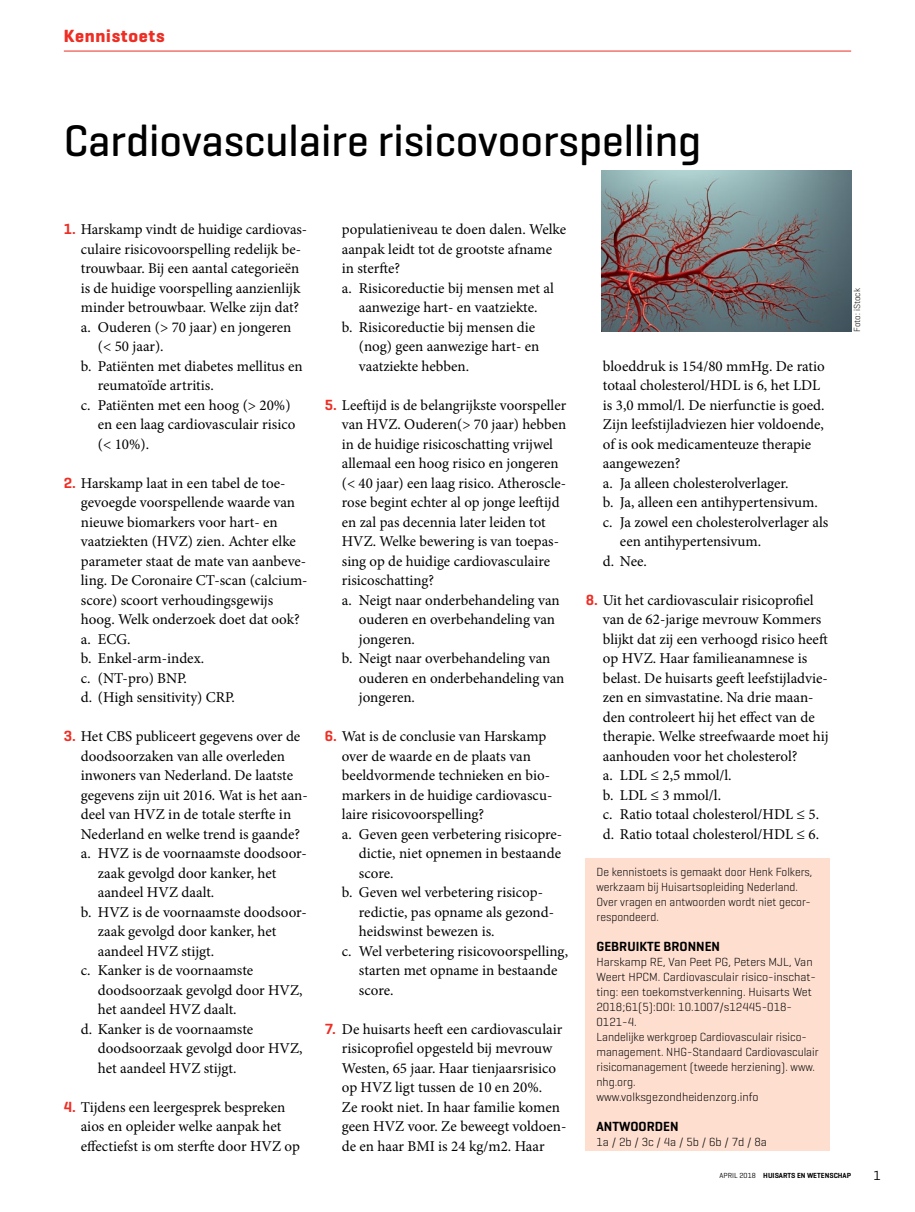
<style>
.page{position:relative;width:915px;height:1212px;background:#fff}
.page>*{position:absolute;margin:0;border:0;box-sizing:border-box;transform-origin:0 0}
.Title_artikelkop{font:500 45px "Mhnyhf Ylxqhc Geogrotesque";color:#000}
.Category_rubriekkop{font:700 18px "Rbygjh Mqyltv Geogrotesque";letter-spacing:.04em;color:#ee2e24}
.t1{font:15px/19.5px "Plgbvk Wfsgyh Minion Pro";color:#000}
.Box_Heading_casuskop{font:600 13.5px "Pnjlpr Nsshyd Geogrotesque";color:#000}
.NoXML_paginacijfer_R{font:13.5px "Crxlcs Cvrblv Geogrotesque";color:#000}
.Para_casus_tekst{font:300 12px/15px "Mvbdpm Ffggqv Geogrotesque";color:#000}
.Para_casus_tekst-2{font:300 12px/15px "Mvbdpm Ffggqv Geogrotesque";color:#000;scale:.96 1}
.Image_Source_credit{font:300 9px "Mvbdpm Ffggqv Geogrotesque";color:#000}
.Dateline_voetregel_R{font:600 7.5px "Pnjlpr Nsshyd Geogrotesque";color:#000}
.s1{font-family:"Pnjlpr Nsshyd Geogrotesque";font-weight:600;color:#ee2e24}
.s2{font-family:"Crxlcs Cvrblv Geogrotesque";font-weight:400}
</style>
<div class="page">
<hr style="left:64px;top:51px;width:786px;height:1px;background:#ee2e24">
<div style="left:585px;top:858px;width:244px;height:293px;background:#fddecf"></div>
<img style="left:601px;top:171px;width:249px;height:161px">
<p class="Category_rubriekkop" style="left:64px;top:25px;width:102px">Kennistoets</p>
<p class="Title_artikelkop" style="left:64px;top:113px;width:639px">Cardiovasculaire risicovoorspelling</p>
<p class="t1" style="left:81px;top:220px;width:228px;text-indent:-17px"><span class="s1">1.</span> Harskamp vindt de huidige cardiovas&shy;culaire risicovoorspelling redelijk be&shy;trouwbaar. Bij een aantal categorieën is de huidige voorspelling aanzienlijk minder betrouwbaar. Welke zijn dat?</p>
<p class="t1" style="left:98px;top:317px;width:195px;text-indent:-17px">a. Ouderen (&gt; 70 jaar) en jongeren (&lt; 50 jaar).</p>
<p class="t1" style="left:98px;top:356px;width:206px;text-indent:-17px">b. Patiënten met diabetes mellitus en reumatoïde artritis.</p>
<p class="t1" style="left:98px;top:395px;width:199px;text-indent:-17px">c. Patiënten met een hoog (&gt; 20%) en een laag cardiovasculair risico (&lt; 10%).</p>
<p class="t1" style="left:81px;top:473px;width:227px;text-indent:-17px"><span class="s1">2.</span> Harskamp laat in een tabel de toe&shy;gevoegde voorspellende waarde van nieuwe biomarkers voor hart- en vaatziekten (HVZ) zien. Achter elke parameter staat de mate van aanbeve&shy;ling. De Coronaire CT-scan (calcium&shy;score) scoort verhoudingsgewijs hoog. Welk onderzoek doet dat ook?</p>
<p class="t1" style="left:81px;top:629px;width:51px">a. ECG.</p>
<p class="t1" style="left:81px;top:649px;width:125px">b. Enkel-arm-index.</p>
<p class="t1" style="left:81px;top:668px;width:108px">c. (NT-pro) BNP.</p>
<p class="t1" style="left:81px;top:688px;width:155px">d. (High sensitivity) CRP.</p>
<p class="t1" style="left:81px;top:727px;width:228px;text-indent:-17px"><span class="s1">3.</span> Het CBS publiceert gegevens over de doodsoorzaken van alle overleden inwoners van Nederland. De laatste gegevens zijn uit 2016. Wat is het aan&shy;deel van HVZ in de totale sterfte in Nederland en welke trend is gaande?</p>
<p class="t1" style="left:98px;top:844px;width:210px;text-indent:-17px">a. HVZ is de voornaamste doodsoor&shy;zaak gevolgd door kanker, het aandeel HVZ daalt.</p>
<p class="t1" style="left:98px;top:902px;width:210px;text-indent:-17px">b. HVZ is de voornaamste doodsoor&shy;zaak gevolgd door kanker, het aandeel HVZ stijgt.</p>
<p class="t1" style="left:98px;top:961px;width:206px;text-indent:-17px">c. Kanker is de voornaamste doodsoorzaak gevolgd door HVZ, het aandeel HVZ daalt.</p>
<p class="t1" style="left:98px;top:1019px;width:206px;text-indent:-17px">d. Kanker is de voornaamste doodsoorzaak gevolgd door HVZ, het aandeel HVZ stijgt.</p>
<p class="t1" style="left:81px;top:1097px;width:220px;text-indent:-17px"><span class="s1">4.</span> Tijdens een leergesprek bespreken aios en opleider welke aanpak het effectiefst is om sterfte door HVZ op</p>
<p class="t1" style="left:342px;top:220px;width:226px">populatieniveau te doen dalen. Welke aanpak leidt tot de grootste afname in sterfte?</p>
<p class="t1" style="left:342px;top:278px;width:213px;text-align:center">a. Risicoreductie bij mensen met al aanwezige hart- en vaatziekte.</p>
<p class="t1" style="left:359px;top:317px;width:182px;text-indent:-17px">b. Risicoreductie bij mensen die (nog) geen aanwezige hart- en vaatziekte hebben.</p>
<p class="t1" style="left:342px;top:395px;width:226px;text-indent:-17px"><span class="s1">5.</span> Leeftijd is de belangrijkste voorspeller van HVZ. Ouderen(&gt; 70 jaar) hebben in de huidige risicoschatting vrijwel allemaal een hoog risico en jongeren (&lt; 40 jaar) een laag risico. Atheroscle&shy;rose begint echter al op jonge leeftijd en zal pas decennia later leiden tot HVZ. Welke bewering is van toepas&shy;sing op de huidige cardiovasculaire risicoschatting?</p>
<p class="t1" style="left:359px;top:590px;width:202px;text-indent:-17px">a. Neigt naar onderbehandeling van ouderen en overbehandeling van jongeren.</p>
<p class="t1" style="left:359px;top:649px;width:207px;text-indent:-17px">b. Neigt naar overbehandeling van ouderen en onderbehandeling van jongeren.</p>
<p class="t1" style="left:342px;top:727px;width:210px;text-indent:-17px"><span class="s1">6.</span> Wat is de conclusie van Harskamp over de waarde en de plaats van beeldvormende technieken en bio&shy;markers in de huidige cardiovascu&shy;laire risicovoorspelling?</p>
<p class="t1" style="left:359px;top:824px;width:205px;text-align:justify;text-indent:-17px">a. Geven geen verbetering risicopre&shy;dictie, niet opnemen in bestaande score.</p>
<p class="t1" style="left:359px;top:883px;width:196px;text-indent:-17px">b. Geven wel verbetering risicop&shy;redictie, pas opname als gezond&shy;heidswinst bewezen is.</p>
<p class="t1" style="left:359px;top:941px;width:211px;text-indent:-17px">c. Wel verbetering risicovoorspelling, starten met opname in bestaande score.</p>
<p class="t1" style="left:342px;top:1019px;width:226px;text-indent:-17px"><span class="s1">7.</span> De huisarts heeft een cardiovasculair risicoprofiel opgesteld bij mevrouw Westen, 65 jaar. Haar tienjaarsrisico op HVZ ligt tussen de 10 en 20%.<br>Ze rookt niet. In haar familie komen geen HVZ voor. Ze beweegt voldoen&shy;de en haar BMI is 24 kg/m2. Haar</p>
<p class="t1" style="left:602px;top:356px;width:223px">bloeddruk is 154/80 mmHg. De ratio totaal cholesterol/HDL is 6, het LDL is 3,0 mmol/l. De nierfunctie is goed.<br>Zijn leefstijladviezen hier voldoende, of is ook medicamenteuze therapie aangewezen?</p>
<p class="t1" style="left:602px;top:473px;width:187px">a. Ja alleen cholesterolverlager.</p>
<p class="t1" style="left:602px;top:493px;width:216px">b. Ja, alleen een antihypertensivum.</p>
<p class="t1" style="left:619px;top:512px;width:210px;text-indent:-17px">c. Ja zowel een cholesterolverlager als een antihypertensivum.</p>
<p class="t1" style="left:602px;top:551px;width:45px">d. Nee.</p>
<p class="t1" style="left:602px;top:590px;width:227px;text-indent:-17px"><span class="s1">8.</span> Uit het cardiovasculair risicoprofiel van de 62-jarige mevrouw Kommers blijkt dat zij een verhoogd risico heeft op HVZ. Haar familieanamnese is belast. De huisarts geeft leefstijladvie&shy;zen en simvastatine. Na drie maan&shy;den controleert hij het effect van de therapie. Welke streefwaarde moet hij aanhouden voor het cholesterol?</p>
<p class="t1" style="left:602px;top:766px;width:130px">a. LDL ≤ 2,5 mmol/l.</p>
<p class="t1" style="left:602px;top:785px;width:120px">b. LDL ≤ 3 mmol/l.</p>
<p class="t1" style="left:602px;top:805px;width:218px">c. Ratio totaal cholesterol/HDL ≤ 5.</p>
<p class="t1" style="left:602px;top:824px;width:218px">d. Ratio totaal cholesterol/HDL ≤ 6.</p>
<p class="Para_casus_tekst-2" style="left:596px;top:864px;width:226px">De kennistoets is gemaakt door Henk Folkers, werkzaam bij Huisartsopleiding Nederland.<br>Over vragen en antwoorden wordt niet gecor&shy;respondeerd.</p>
<p class="Box_Heading_casuskop" style="left:596px;top:938px;width:125px">GEBRUIKTE BRONNEN</p>
<p class="Para_casus_tekst" style="left:596px;top:954px;width:221px">Harskamp RE, Van Peet PG, Peters MJL, Van Weert HPCM. Cardiovasculair risico-inschat&shy;ting: een toekomstverkenning. Huisarts Wet 2018;61(5):DOI: 10.1007/s12445-018- 0121-4.</p>
<p class="Para_casus_tekst" style="left:596px;top:1029px;width:223px">Landelijke werkgroep Cardiovasculair risico&shy;management. NHG-Standaard Cardiovasculair risicomanagement (tweede herziening). www. nhg.org.</p>
<p class="Para_casus_tekst" style="left:596px;top:1089px;width:163px">www.volksgezondheidenzorg.info</p>
<p class="Box_Heading_casuskop" style="left:596px;top:1118px;width:83px">ANTWOORDEN</p>
<p class="Para_casus_tekst" style="left:596px;top:1134px;width:172px">1a / 2b / 3c / 4a / 5b / 6b / 7d / 8a</p>
<p class="Image_Source_credit" style="left:851px;top:332px;width:45px;rotate:-90deg">Foto: iStock</p>
<p class="Dateline_voetregel_R" style="left:719px;top:1171px;width:133px"><span class="s2">APRIL 2018</span> HUISARTS EN WETENSCHAP</p>
<p class="NoXML_paginacijfer_R" style="left:873px;top:1166px;width:9px">1</p>
</div>
